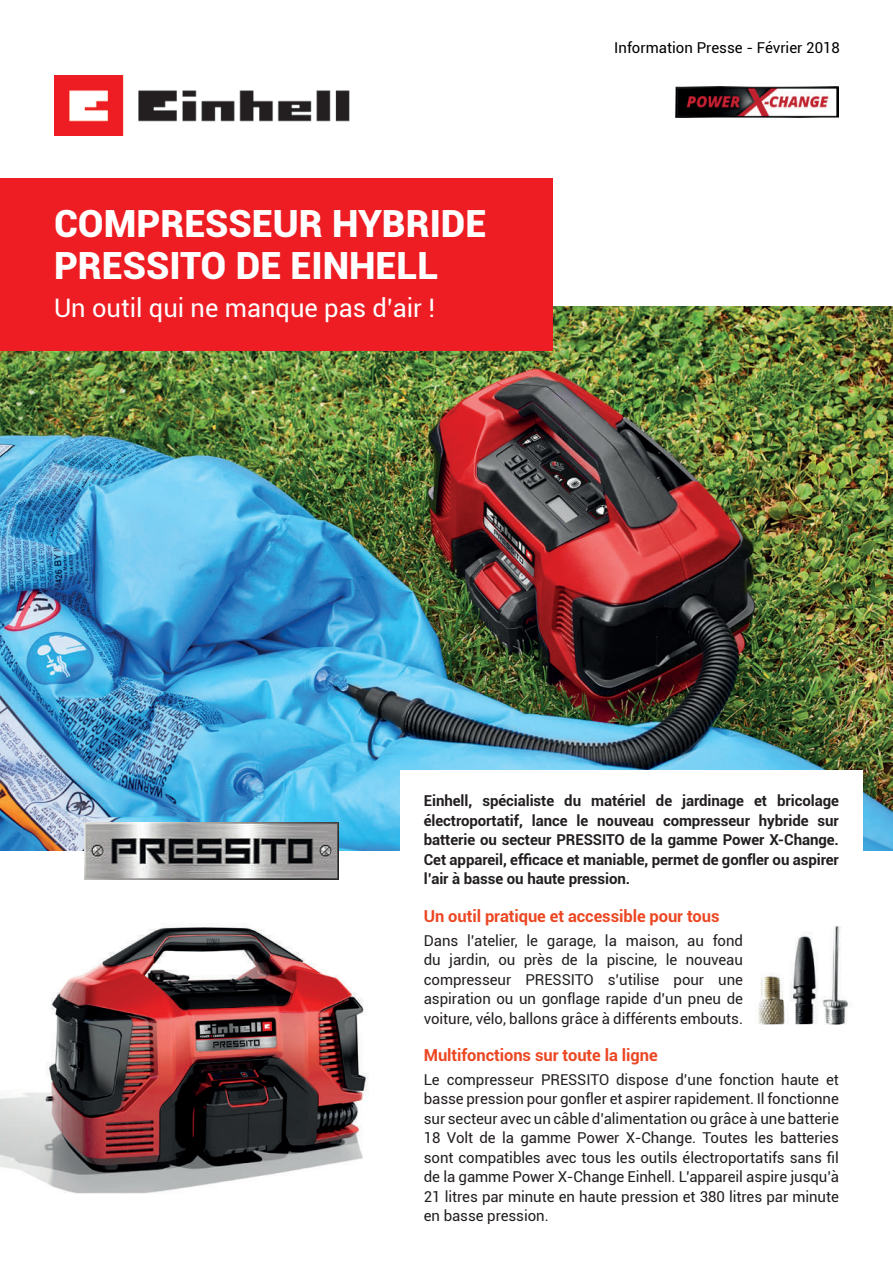
<style>
.page{position:relative;width:893px;height:1263px;background:#fff}
.page>*{position:absolute;margin:0;border:0;box-sizing:border-box;transform-origin:0 0}
.t1{font:900 37.5px/42px "Roboto";color:#fff}
.t2{font:25.5px "Roboto";color:#fff}
.t3{font:700 16.5px "Roboto";letter-spacing:-.005em;color:#ec4723}
.t4{font:15px/19.5px "Roboto";letter-spacing:-.005em;color:#231f20;text-align:justify}
.t5{font:700 15px/19.5px "Roboto";letter-spacing:-.005em;color:#231f20;text-align:justify}
.t6{font:15px "Roboto";color:#000}
</style>
<div class="page">
<img style="left:0;top:307px;width:893px;height:543px">
<div style="left:0;top:179px;width:553px;height:172px;background:#ed1d23"></div>
<img style="left:54px;top:76px;width:296px;height:59px">
<img style="left:675px;top:86px;width:164px;height:32px">
<img style="left:0;top:872px;width:368px;height:322px">
<div style="left:400px;top:770px;width:462px;height:95px;background:#fff"></div>
<img style="left:84px;top:823px;width:254px;height:57px">
<img style="left:758px;top:926px;width:91px;height:99px">
<h1 class="t1" style="left:54px;top:201px;width:434px">COMPRESSEUR HYBRIDE<br>PRESSITO DE EINHELL</h1>
<h2 class="t2" style="left:54px;top:290px;width:383px">Un outil qui ne manque pas d’air !</h2>
<p class="t6" style="left:614px;top:37px;width:227px">Information Presse - Février 2018</p>
<p class="t5" style="left:424px;top:790px;width:417px">Einhell, spécialiste du matériel de jardinage et bricolage électroportatif, lance le nouveau compresseur hybride sur batterie ou secteur PRESSITO de la gamme Power X-Change.<br>Cet appareil, efficace et maniable, permet de gonfler ou aspirer l’air à basse ou haute pression.</p>
<p class="t3" style="left:424px;top:905px;width:297px">Un outil pratique et accessible pour tous</p>
<p class="t4" style="left:424px;top:930px;width:321px">Dans l’atelier, le garage, la maison, au fond du jardin, ou près de la piscine, le nouveau compresseur PRESSITO s’utilise pour une aspiration ou un gonflage rapide d’un pneu de voiture, vélo, ballons grâce à différents embouts.</p>
<p class="t3" style="left:424px;top:1043px;width:235px">Multifonctions sur toute la ligne</p>
<p class="t4" style="left:424px;top:1069px;width:417px">Le compresseur PRESSITO dispose d’une fonction haute et basse pression pour gonfler et aspirer rapidement. Il fonctionne sur secteur avec un câble d’alimentation ou grâce à une batterie 18 Volt de la gamme Power X-Change. Toutes les batteries sont compatibles avec tous les outils électroportatifs sans fil de la gamme Power X-Change Einhell. L’appareil aspire jusqu’à 21 litres par minute en haute pression et 380 litres par minute en basse pression.</p>
</div>
